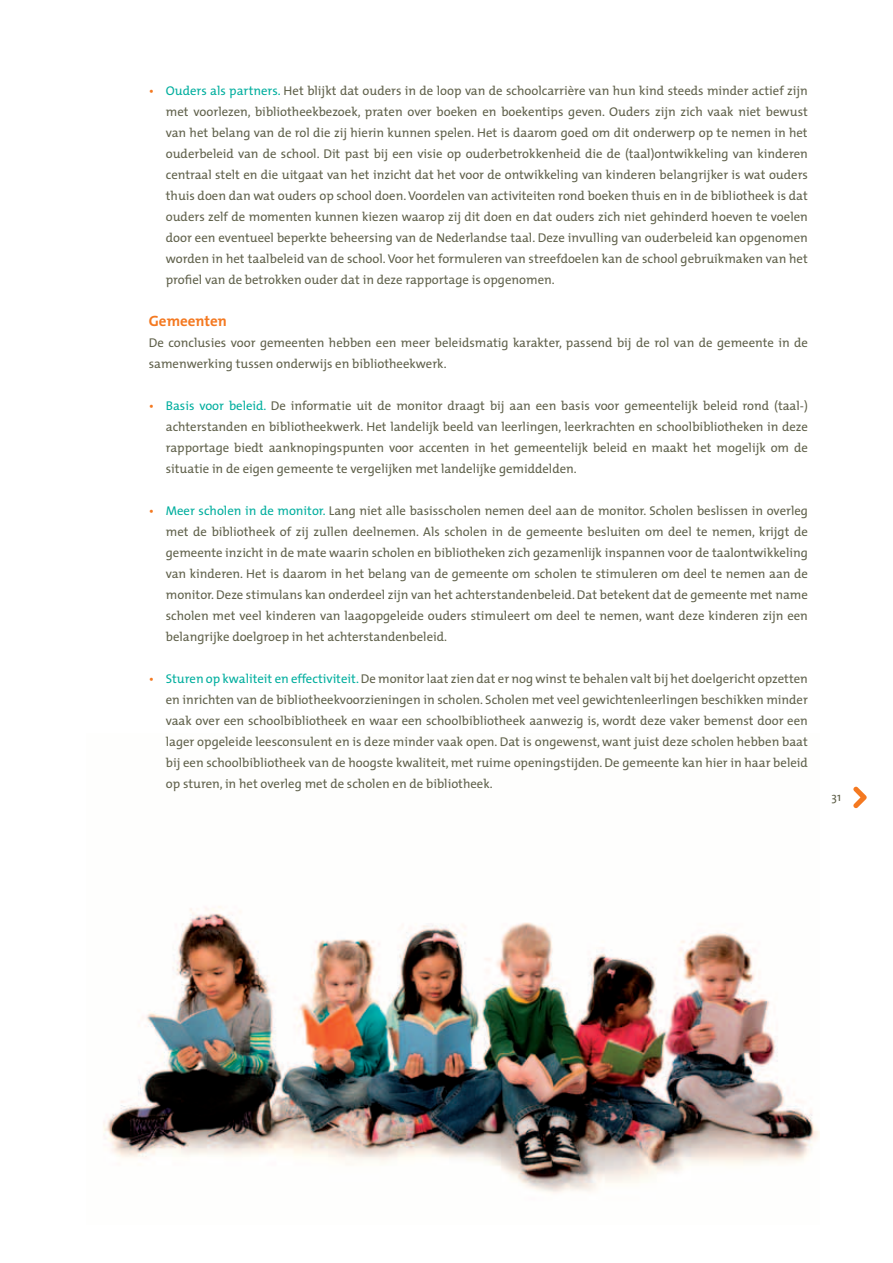
<style>
.page{position:relative;width:893px;height:1263px;background:#fff}
.page>*{position:absolute;margin:0;border:0;box-sizing:border-box;transform-origin:0 0}
.t1{font:700 15px "The Mix";color:#f47921}
.t2{font:12.75px/21px "The Mix";color:#60614b;text-align:justify}
.t3{font:12px "The Mix";color:#60614b}
.s1{color:#f47921}
.s2{color:#00ae9e}
</style>
<div class="page">
<svg style="left:853px;top:787px;width:14px;height:21px"></svg>
<img style="left:103px;top:906px;width:716px;height:287px">
<p class="t2" style="left:166px;top:80px;width:644px;text-indent:-17px"><span class="s1">•</span> <span class="s2">Ouders als partners.</span> Het blijkt dat ouders in de loop van de schoolcarrière van hun kind steeds minder actief zijn met voorlezen, bibliotheekbezoek, praten over boeken en boekentips geven. Ouders zijn zich vaak niet bewust van het belang van de rol die zij hierin kunnen spelen. Het is daarom goed om dit onderwerp op te nemen in het ouderbeleid van de school. Dit past bij een visie op ouderbetrokkenheid die de (taal)ontwikkeling van kinderen centraal stelt en die uitgaat van het inzicht dat het voor de ontwikkeling van kinderen belangrijker is wat ouders thuis doen dan wat ouders op school doen. Voordelen van activiteiten rond boeken thuis en in de bibliotheek is dat ouders zelf de momenten kunnen kiezen waarop zij dit doen en dat ouders zich niet gehinderd hoeven te voelen door een eventueel beperkte beheersing van de Nederlandse taal. Deze invulling van ouderbeleid kan opgenomen worden in het taalbeleid van de school. Voor het formuleren van streefdoelen kan de school gebruikmaken van het profiel van de betrokken ouder dat in deze rapportage is opgenomen.</p>
<p class="t1" style="left:149px;top:311px;width:80px">Gemeenten</p>
<p class="t2" style="left:149px;top:332px;width:661px">De conclusies voor gemeenten hebben een meer beleidsmatig karakter, passend bij de rol van de gemeente in de samenwerking tussen onderwijs en bibliotheekwerk.</p>
<p class="t2" style="left:166px;top:395px;width:644px;text-indent:-17px"><span class="s1">•</span> <span class="s2">Basis voor beleid.</span> De informatie uit de monitor draagt bij aan een basis voor gemeentelijk beleid rond (taal-) achterstanden en bibliotheekwerk. Het landelijk beeld van leerlingen, leerkrachten en schoolbibliotheken in deze rapportage biedt aanknopingspunten voor accenten in het gemeentelijk beleid en maakt het mogelijk om de situatie in de eigen gemeente te vergelijken met landelijke gemiddelden.</p>
<p class="t2" style="left:166px;top:500px;width:644px;text-indent:-17px"><span class="s1">•</span> <span class="s2">Meer scholen in de monitor.</span> Lang niet alle basisscholen nemen deel aan de monitor. Scholen beslissen in overleg met de bibliotheek of zij zullen deelnemen. Als scholen in de gemeente besluiten om deel te nemen, krijgt de gemeente inzicht in de mate waarin scholen en bibliotheken zich gezamenlijk inspannen voor de taalontwikkeling van kinderen. Het is daarom in het belang van de gemeente om scholen te stimuleren om deel te nemen aan de monitor. Deze stimulans kan onderdeel zijn van het achterstandenbeleid. Dat betekent dat de gemeente met name scholen met veel kinderen van laagopgeleide ouders stimuleert om deel te nemen, want deze kinderen zijn een belangrijke doelgroep in het achterstandenbeleid.</p>
<p class="t2" style="left:166px;top:668px;width:644px;text-indent:-17px"><span class="s1">•</span> <span class="s2">Sturen op kwaliteit en effectiviteit.</span> De monitor laat zien dat er nog winst te behalen valt bij het doelgericht opzetten en inrichten van de bibliotheekvoorzieningen in scholen. Scholen met veel gewichtenleerlingen beschikken minder vaak over een schoolbibliotheek en waar een schoolbibliotheek aanwezig is, wordt deze vaker bemenst door een lager opgeleide leesconsulent en is deze minder vaak open. Dat is ongewenst, want juist deze scholen hebben baat bij een schoolbibliotheek van de hoogste kwaliteit, met ruime openingstijden. De gemeente kan hier in haar beleid op sturen, in het overleg met de scholen en de bibliotheek.</p>
<p class="t3" style="left:832px;top:789px;width:11px">31</p>
</div>
